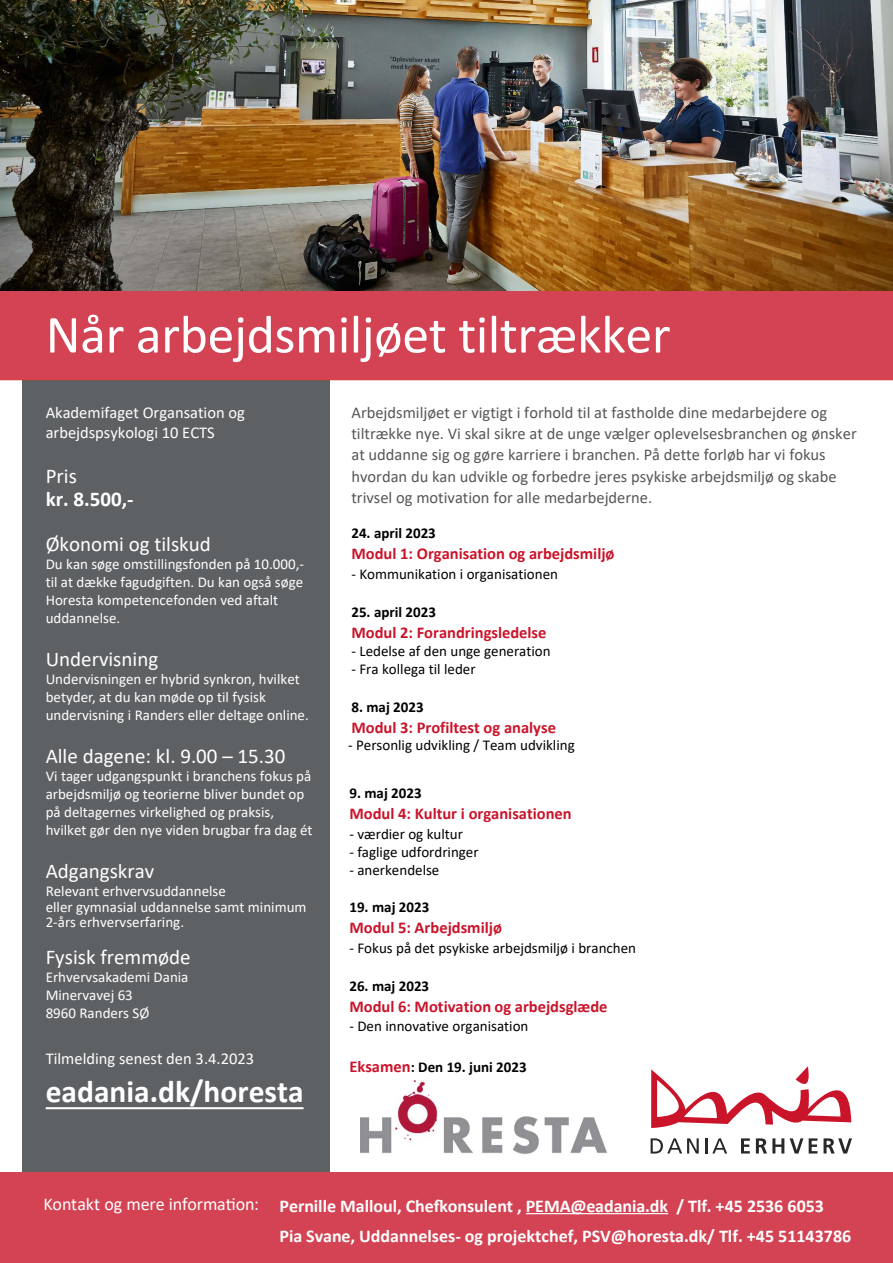
<style>
.page{position:relative;width:893px;height:1263px;background:#fff}
.page>*{position:absolute;margin:0;border:0;box-sizing:border-box;transform-origin:0 0}
.t1{font:54px "Calibri";letter-spacing:-.01em;color:#fff}
.t2{font:700 31.5px "Calibri";color:#fff}
.t3{font:21px "Calibri";color:#fff}
.t4{font:700 21px "Calibri";color:#fff}
.t5{font:700 18px/30px "Calibri";color:#fff}
.t6{font:16.5px/21.1px "Calibri";color:#575756}
.t7{font:700 16.5px "Calibri";color:#ca142a}
.t8{font:16.5px/20.2px "Calibri";color:#fff}
.t9{font:15px/18px "Calibri";color:#fff}
.t10{font:15px "Calibri";color:#000}
.t11{font:700 15px "Calibri";color:#000}
.s1{font-size:16.5px;color:#ca142a}
.s2{font-weight:400}
</style>
<div class="page">
<div style="left:22px;top:380px;width:308px;height:792px;background:#5e6164"></div>
<div style="left:0;top:291px;width:893px;height:89px;background:#d44354"></div>
<div style="left:0;top:1172px;width:893px;height:91px;background:#d44354"></div>
<hr style="left:46px;top:1107px;width:258px;height:2px;background:#fff">
<svg style="left:651px;top:1138px;width:48px;height:15px"></svg>
<svg style="left:705px;top:1138px;width:22px;height:15px"></svg>
<svg style="left:741px;top:1138px;width:9px;height:15px"></svg>
<svg style="left:756px;top:1138px;width:28px;height:15px"></svg>
<svg style="left:790px;top:1138px;width:13px;height:15px"></svg>
<svg style="left:809px;top:1138px;width:8px;height:15px"></svg>
<svg style="left:823px;top:1138px;width:29px;height:15px"></svg>
<svg style="left:651px;top:1066px;width:200px;height:62px"></svg>
<hr style="left:526px;top:1213px;width:142px;height:1px;background:#fff">
<img style="left:0;top:0;width:893px;height:291px">
<img style="left:361px;top:1081px;width:246px;height:73px">
<h1 class="t1" style="left:46px;top:297px;width:626px">Når arbejdsmiljøet tiltrækker</h1>
<p class="t8" style="left:46px;top:402px;width:201px">Akademifaget Organsation og arbejdspsykologi 10 ECTS</p>
<h3 class="t3" style="left:46px;top:462px;width:33px">Pris</h3>
<h3 class="t4" style="left:46px;top:484px;width:89px">kr. 8.500,-</h3>
<h3 class="t3" style="left:46px;top:529px;width:167px">Økonomi og tilskud</h3>
<p class="t9" style="left:46px;top:554px;width:260px">Du kan søge omstillingsfonden på 10.000,- til at dække fagudgiften. Du kan også søge Horesta kompetencefonden ved aftalt uddannelse.</p>
<h3 class="t3" style="left:46px;top:644px;width:114px">Undervisning</h3>
<p class="t9" style="left:46px;top:670px;width:265px">Undervisningen er hybrid synkron, hvilket betyder, at du kan møde op til fysisk undervisning i Randers eller deltage online.</p>
<h3 class="t3" style="left:46px;top:742px;width:241px">Alle dagene: kl. 9.00 – 15.30</h3>
<p class="t9" style="left:46px;top:767px;width:268px">Vi tager udgangspunkt i branchens fokus på arbejdsmiljø og teorierne bliver bundet op på deltagernes virkelighed og praksis, hvilket gør den nye viden brugbar fra dag ét</p>
<h3 class="t3" style="left:46px;top:857px;width:110px">Adgangskrav</h3>
<p class="t9" style="left:46px;top:883px;width:262px;line-height:15.3px">Relevant erhvervsuddannelse<br>eller gymnasial uddannelse samt minimum<br>2-års erhvervserfaring.</p>
<h3 class="t3" style="left:46px;top:943px;width:147px">Fysisk fremmøde</h3>
<p class="t9" style="left:46px;top:968px;width:144px">Erhvervsakademi Dania<br>Minervavej 63<br>8960 Randers SØ</p>
<p class="t8" style="left:46px;top:1048px;width:210px">Tilmelding senest den 3.4.2023</p>
<h2 class="t2" style="left:46px;top:1069px;width:259px">eadania.dk/horesta</h2>
<p class="t6" style="left:351px;top:402px;width:507px">Arbejdsmiljøet er vigtigt i forhold til at fastholde dine medarbejdere og tiltrække nye. Vi skal sikre at de unge vælger oplevelsesbranchen og ønsker at uddanne sig og gøre karriere i branchen. På dette forløb har vi fokus hvordan du kan udvikle og forbedre jeres psykiske arbejdsmiljø og skabe trivsel og motivation for alle medarbejderne.</p>
<p class="t11" style="left:351px;top:523px;width:86px">24. april 2023</p>
<p class="t7" style="left:351px;top:542px;width:265px">Modul 1: Organisation og arbejdsmiljø</p>
<p class="t10" style="left:351px;top:564px;width:208px">- Kommunikation i organisationen</p>
<p class="t11" style="left:351px;top:601px;width:86px">25. april 2023</p>
<p class="t7" style="left:351px;top:620px;width:197px">Modul 2: Forandringsledelse</p>
<p class="t10" style="left:351px;top:641px;width:201px">- Ledelse af den unge generation</p>
<p class="t10" style="left:351px;top:659px;width:126px">- Fra kollega til leder</p>
<p class="t11" style="left:351px;top:696px;width:74px">8. maj 2023</p>
<p class="t7" style="left:351px;top:716px;width:206px">Modul 3: Profiltest og analyse</p>
<p class="t10" style="left:348px;top:735px;width:228px">- Personlig udvikling / Team udvikling</p>
<p class="t11" style="left:349px;top:782px;width:74px">9. maj 2023</p>
<p class="t7" style="left:349px;top:802px;width:224px">Modul 4: Kultur i organisationen</p>
<p class="t10" style="left:349px;top:823px;width:115px">- værdier og kultur</p>
<p class="t10" style="left:349px;top:841px;width:131px">- faglige udfordringer</p>
<p class="t10" style="left:349px;top:859px;width:92px">- anerkendelse</p>
<p class="t11" style="left:349px;top:897px;width:81px">19. maj 2023</p>
<p class="t7" style="left:349px;top:916px;width:154px">Modul 5: Arbejdsmiljø</p>
<p class="t10" style="left:349px;top:938px;width:288px">- Fokus på det psykiske arbejdsmiljø i branchen</p>
<p class="t11" style="left:349px;top:975px;width:81px">26. maj 2023</p>
<p class="t7" style="left:349px;top:994px;width:260px">Modul 6: Motivation og arbejdsglæde</p>
<p class="t10" style="left:349px;top:1016px;width:181px">- Den innovative organisation</p>
<p class="t11" style="left:349px;top:1056px;width:179px"><span class="s1">Eksamen</span>: Den 19. juni 2023</p>
<p class="t5" style="left:280px;top:1190px;width:573px;text-indent:-236px"><span class="s2">Kontakt og mere information:</span> Pernille Malloul, Chefkonsulent , PEMA@eadania.dk / Tlf. +45 2536 6053<br>Pia Svane, Uddannelses- og projektchef, PSV@horesta.dk/ Tlf. +45 51143786</p>
</div>
